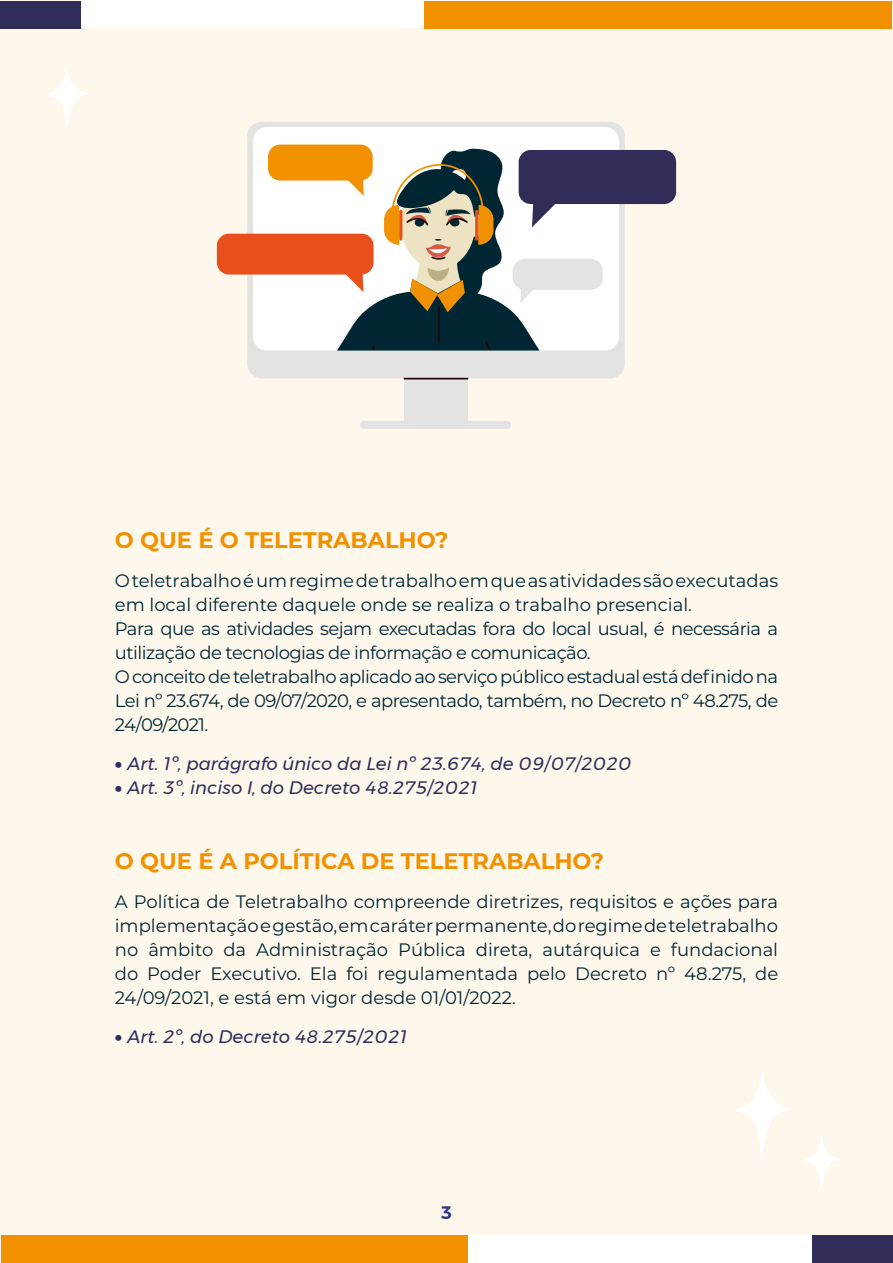
<style>
.page{position:relative;width:893px;height:1263px;background:#fff}
.page>*{position:absolute;margin:0;border:0;box-sizing:border-box;transform-origin:0 0}
.t1{font:700 22.5px "Montserrat";color:#f29100}
.t2{font:18px/24px "Montserrat";letter-spacing:-.03em;color:#002633}
.t3{font:italic 18px "Montserrat";color:#302e59}
.t4{font:600 18px "Montserrat";color:#283583}
.s1{font-weight:900;font-style:normal}
</style>
<div class="page">
<div style="left:0;top:0;width:892px;height:1263px;background:#fef7ec"></div>
<div style="left:1px;top:1235px;width:467px;height:28px;background:#f29100"></div>
<div style="left:468px;top:1235px;width:345px;height:28px;background:#fff"></div>
<div style="left:81px;top:0;width:345px;height:28px;background:#fff"></div>
<div style="left:424px;top:1px;width:468px;height:27px;background:#f29100"></div>
<div style="left:812px;top:1235px;width:80px;height:28px;background:#302e59"></div>
<div style="left:1px;top:1px;width:80px;height:27px;background:#302e59"></div>
<svg style="left:736px;top:1071px;width:54px;height:89px"></svg>
<svg style="left:805px;top:1137px;width:36px;height:51px"></svg>
<svg style="left:47px;top:69px;width:41px;height:59px"></svg>
<svg style="left:247px;top:122px;width:378px;height:256px;background:#f7f6f6"></svg>
<div style="left:404px;top:357px;width:63px;height:64px;background:#e3e3e3"></div>
<div style="left:360px;top:421px;width:151px;height:8px;background:#e3e3e3;border-radius:4px"></div>
<hr style="left:404px;top:378px;width:64px;height:1px;background:#210a05">
<div style="left:268px;top:145px;width:105px;height:36px;background:#f29100;border-radius:12px"></div>
<div style="left:513px;top:259px;width:90px;height:31px;background:#e3e3e3;border-radius:12px"></div>
<div style="left:519px;top:150px;width:157px;height:54px;background:#302e59;border-radius:12px"></div>
<div style="left:217px;top:234px;width:157px;height:41px;background:#e84f1c;border-radius:12px"></div>
<svg style="left:327px;top:149px;width:234px;height:219px"></svg>
<p class="t1" style="left:115px;top:523px;width:335px">O QUE É O TELETRABALHO?</p>
<p class="t2" style="left:115px;top:568px;width:665px">O teletrabalho é um regime de trabalho em que as atividades são executadas em local diferente daquele onde se realiza o trabalho presencial.<br>Para que as atividades sejam executadas fora do local usual, é necessária a utilização de tecnologias de informação e comunicação.<br>O conceito de teletrabalho aplicado ao serviço público estadual está definido na Lei nº 23.674, de 09/07/2020, e apresentado, também, no Decreto nº 48.275, de 24/09/2021.</p>
<p class="t3" style="left:115px;top:750px;width:518px"><span class="s1">•</span> Art. 1º, parágrafo único da Lei nº 23.674, de 09/07/2020</p>
<p class="t3" style="left:115px;top:774px;width:364px"><span class="s1">•</span> Art. 3º, inciso I, do Decreto 48.275/2021</p>
<p class="t1" style="left:115px;top:844px;width:491px">O QUE É A POLÍTICA DE TELETRABALHO?</p>
<p class="t2" style="left:115px;top:889px;width:665px;text-align:justify">A Política de Teletrabalho compreende diretrizes, requisitos e ações para implementação e gestão, em caráter permanente, do regime de teletrabalho no âmbito da Administração Pública direta, autárquica e fundacional do Poder Executivo. Ela foi regulamentada pelo Decreto nº 48.275, de 24/09/2021, e está em vigor desde 01/01/2022.</p>
<p class="t3" style="left:115px;top:1023px;width:294px"><span class="s1">•</span> Art. 2º, do Decreto 48.275/2021</p>
<p class="t4" style="left:441px;top:1198px;width:12px">3</p>
</div>
